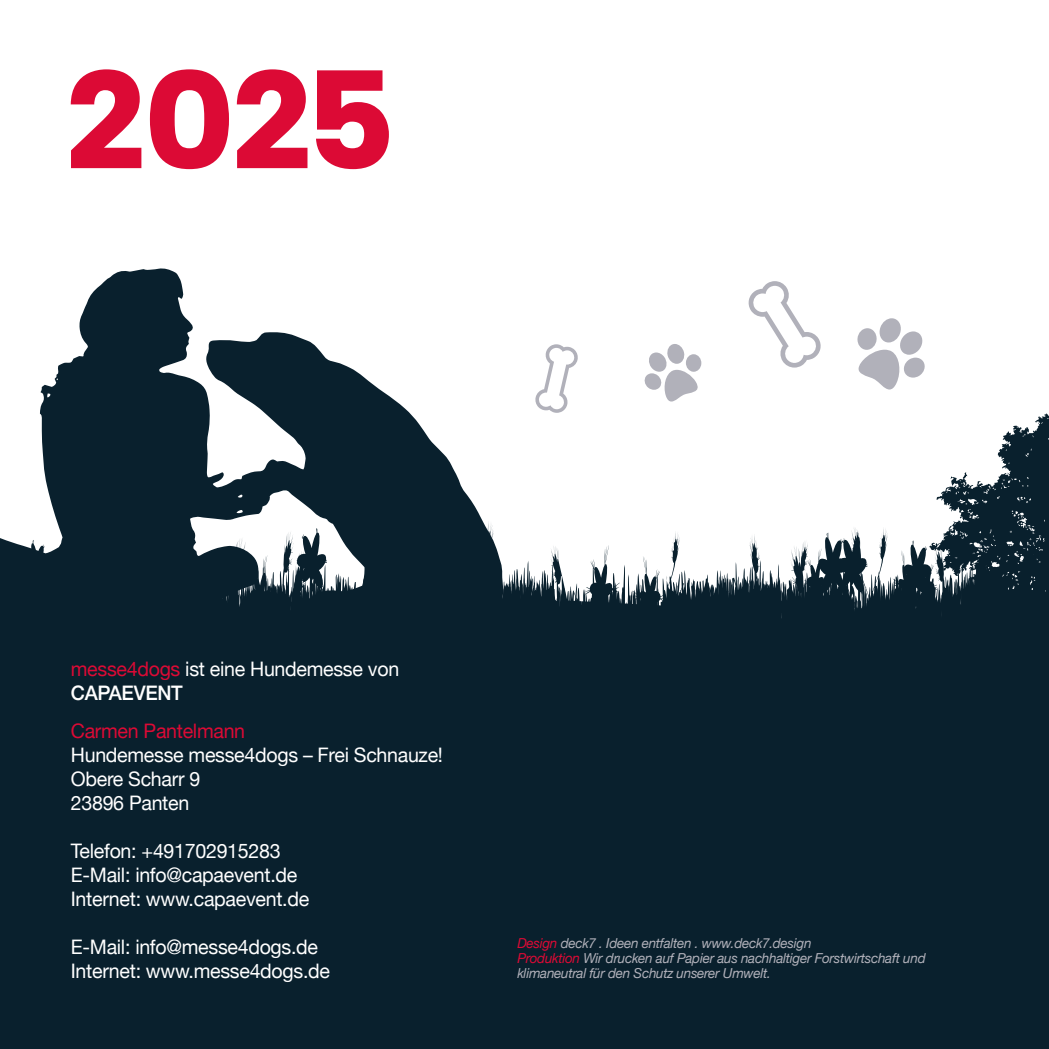
<style>
.page{position:relative;width:1049px;height:1049px;background:#fff}
.page>*{position:absolute;margin:0;border:0;box-sizing:border-box;transform-origin:0 0}
.t1{font:900 139.75px "Albert Sans";color:#dc0a35}
.t2{font:20px/24px "Helvetica Neue";letter-spacing:-.015em;color:#fff}
.t3{font:20px "Helvetica Neue";letter-spacing:-.015em;color:#dc0a35}
.t4{font:italic 13.75px/15px "Helvetica Neue";letter-spacing:-.02em;color:#b1b1ba}
.s1{color:#dc0a35}
.s2{font-weight:500}
</style>
<div class="page">
<div style="left:0;top:619px;width:1049px;height:430px;background:#09202d"></div>
<svg style="left:737px;top:389px;width:312px;height:230px"></svg>
<svg style="left:0;top:268px;width:737px;height:351px"></svg>
<svg style="left:748px;top:281px;width:73px;height:87px"></svg>
<svg style="left:535px;top:344px;width:43px;height:69px"></svg>
<svg style="left:857px;top:318px;width:68px;height:71px"></svg>
<svg style="left:643px;top:344px;width:60px;height:57px"></svg>
<h1 class="t1" style="left:66px;top:34px;width:331px">2025</h1>
<p class="t2" style="left:71px;top:658px;width:330px"><span class="s1">messe4dogs</span> ist eine Hundemesse von<br><span class="s2">CAPAEVENT</span></p>
<p class="t3" style="left:71px;top:716px;width:176px">Carmen Pantelmann</p>
<p class="t2" style="left:71px;top:744px;width:374px">Hundemesse messe4dogs – Frei Schnauze!<br>Obere Scharr 9<br>23896 Panten</p>
<p class="t2" style="left:71px;top:840px;width:240px">Telefon: +491702915283<br>E-Mail: info@capaevent.de<br>Internet: www.capaevent.de</p>
<p class="t2" style="left:71px;top:936px;width:261px">E-Mail: info@messe4dogs.de<br>Internet: www.messe4dogs.de</p>
<p class="t4" style="left:517px;top:936px;width:410px"><span class="s1">Design</span> deck7 . Ideen entfalten . www.deck7.design<br><span class="s1">Produktion</span> Wir drucken auf Papier aus nachhaltiger Forstwirtschaft und klimaneutral für den Schutz unserer Umwelt.</p>
</div>
